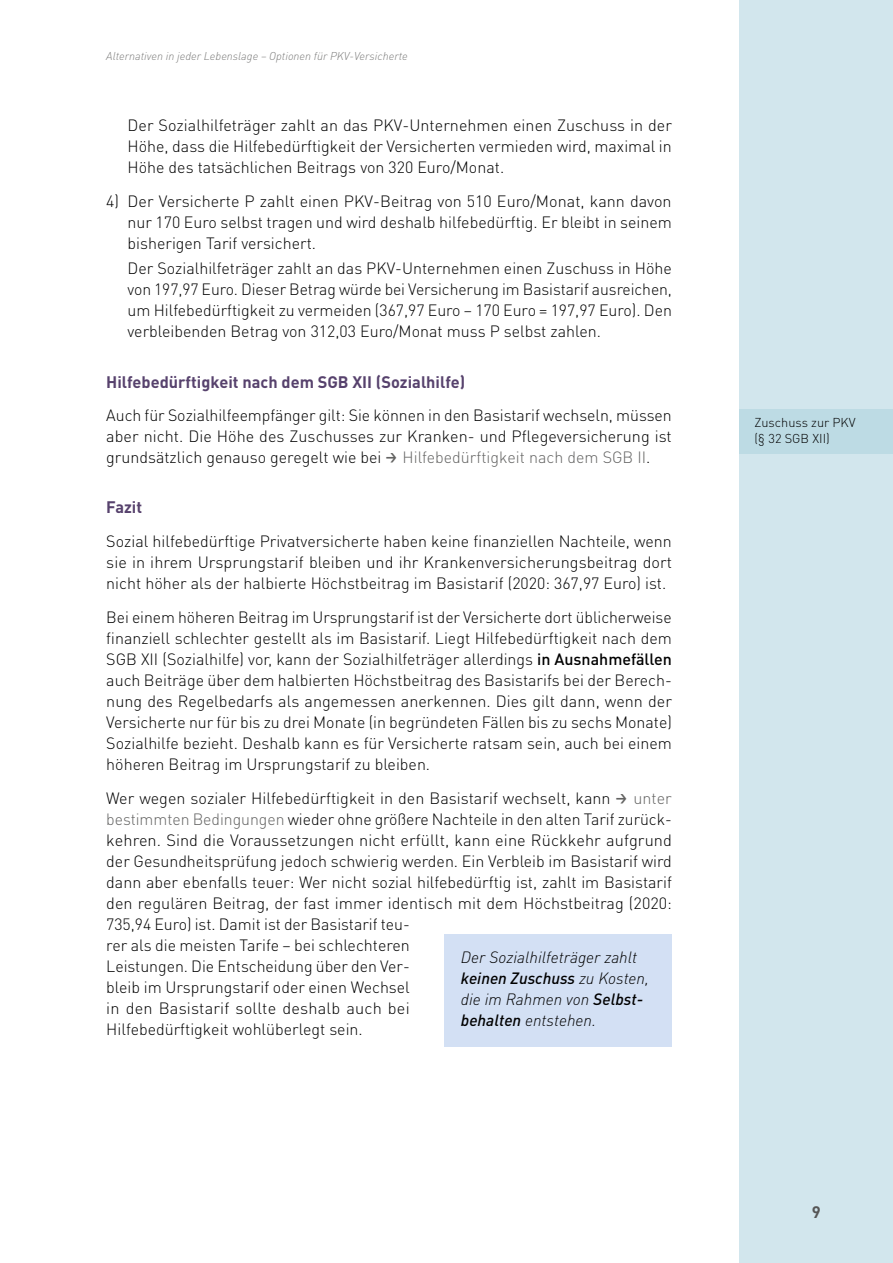
<style>
.page{position:relative;width:893px;height:1263px;background:#fff}
.page>*{position:absolute;margin:0;border:0;box-sizing:border-box;transform-origin:0 0}
.t1{font:700 16.5px "DINOT";color:#57426d}
.t2{font:700 16.5px "DINOT";color:#565656}
.t3{font:300 16.2px/21px "DINOT";color:#000;text-align:justify}
.t4{font:italic 300 16.2px/21px "DIN";color:#000}
.t5{font:italic 500 16.2px "DINOT";color:#000}
.t6{font:300 12.75px/16.5px "DINOT";color:#000}
.t7{font:italic 300 11.25px "DIN";color:#7b7b7a}
.s1{font-family:"GD Vtype";font-weight:500;color:#636362}
.s2{color:#636362}
.s3{font-weight:500}
.s4{font-family:"DIN";font-weight:300}
.s5{font-family:"DINOT";font-weight:500}
</style>
<div class="page">
<div style="left:740px;top:0;width:153px;height:1263px;background:#d2e6ed"></div>
<div style="left:740px;top:409px;width:153px;height:44px;background:#bddbe4"></div>
<div style="left:444px;top:934px;width:228px;height:113px;background:#d3e0f4"></div>
<p class="t7" style="left:106px;top:49px;width:303px">Alternativen in jeder Lebenslage – Optionen für PKV-Versicherte</p>
<p class="t3" style="left:128px;top:114px;width:546px">Der Sozialhilfeträger zahlt an das PKV-Unternehmen einen Zuschuss in der Höhe, dass die Hilfebedürftigkeit der Versicherten vermieden wird, maximal in Höhe des tatsächlichen Beitrags von 320 Euro/Monat.</p>
<p class="t3" style="left:128px;top:190px;width:546px;text-indent:-21px">4) Der Versicherte P zahlt einen PKV-Beitrag von 510 Euro/Monat, kann davon nur 170 Euro selbst tragen und wird deshalb hilfebedürftig. Er bleibt in seinem bisherigen Tarif versichert.</p>
<p class="t3" style="left:128px;top:257px;width:546px">Der Sozialhilfeträger zahlt an das PKV-Unternehmen einen Zuschuss in Höhe von 197,97 Euro. Dieser Betrag würde bei Versicherung im Basistarif ausreichen, um Hilfebedürftigkeit zu vermeiden (367,97 Euro – 170 Euro = 197,97 Euro). Den verbleibenden Betrag von 312,03 Euro/Monat muss P selbst zahlen.</p>
<p class="t1" style="left:106px;top:370px;width:360px">Hilfebedürftigkeit nach dem SGB XII (Sozialhilfe)</p>
<p class="t3" style="left:106px;top:404px;width:567px">Auch für Sozialhilfeempfänger gilt: Sie können in den Basistarif wechseln, müssen aber nicht. Die Höhe des Zuschusses zur Kranken- und Pflegeversicherung ist grundsätzlich genauso geregelt wie bei <span class="s1">→</span> <span class="s2">Hilfebedürftigkeit nach dem SGB II</span>.</p>
<p class="t1" style="left:106px;top:496px;width:37px">Fazit</p>
<p class="t3" style="left:106px;top:530px;width:567px">Sozial hilfebedürftige Privatversicherte haben keine finanziellen Nachteile, wenn sie in ihrem Ursprungstarif bleiben und ihr Krankenversicherungsbeitrag dort nicht höher als der halbierte Höchstbeitrag im Basistarif (2020: 367,97 Euro) ist.</p>
<p class="t3" style="left:106px;top:606px;width:567px">Bei einem höheren Beitrag im Ursprungstarif ist der Versicherte dort üblicherweise finanziell schlechter gestellt als im Basistarif. Liegt Hilfebedürftigkeit nach dem SGB XII (Sozialhilfe) vor, kann der Sozialhilfeträger allerdings <span class="s3">in Ausnahmefällen </span>auch Beiträge über dem halbierten Höchstbeitrag des Basistarifs bei der Berech&shy;nung des Regelbedarfs als angemessen anerkennen. Dies gilt dann, wenn der Versicherte nur für bis zu drei Monate (in begründeten Fällen bis zu sechs Monate)<br>Sozialhilfe bezieht. Deshalb kann es für Versicherte ratsam sein, auch bei einem höheren Beitrag im Ursprungstarif zu bleiben.</p>
<p class="t3" style="left:106px;top:787px;width:567px;text-align:left">Wer wegen sozialer Hilfebedürftigkeit in den Basistarif wechselt, kann <span class="s1">→</span> <span class="s2">unter bestimmten Bedingungen</span> wieder ohne größere Nachteile in den alten Tarif zurück&shy;kehren. Sind die Voraussetzungen nicht erfüllt, kann eine Rückkehr aufgrund der Gesundheitsprüfung jedoch schwierig werden. Ein Verbleib im Basistarif wird dann aber ebenfalls teuer: Wer nicht sozial hilfebedürftig ist, zahlt im Basistarif den regulären Beitrag, der fast immer identisch mit dem Höchstbeitrag (2020:<br>735,94 Euro) ist. Damit ist der Basistarif teu-<br>rer als die meisten Tarife – bei schlechteren<br>Leistungen. Die Entscheidung über den Ver-<br>bleib im Ursprungstarif oder einen Wechsel<br>in den Basistarif sollte deshalb auch bei<br>Hilfebedürftigkeit wohlüberlegt sein.</p>
<p class="t4" style="left:461px;top:946px;width:178px">Der Sozialhilfeträger zahlt</p>
<p class="t5" style="left:461px;top:967px;width:190px">keinen Zuschuss <span class="s4">zu Kosten,</span></p>
<p class="t4" style="left:461px;top:988px;width:184px">die im Rahmen von <span class="s5">Selbst&shy;behalten</span> entstehen.</p>
<p class="t6" style="left:754px;top:413px;width:103px">Zuschuss zur PKV (§ 32 SGB XII)</p>
<p class="t2" style="left:812px;top:1201px;width:10px">9</p>
</div>
